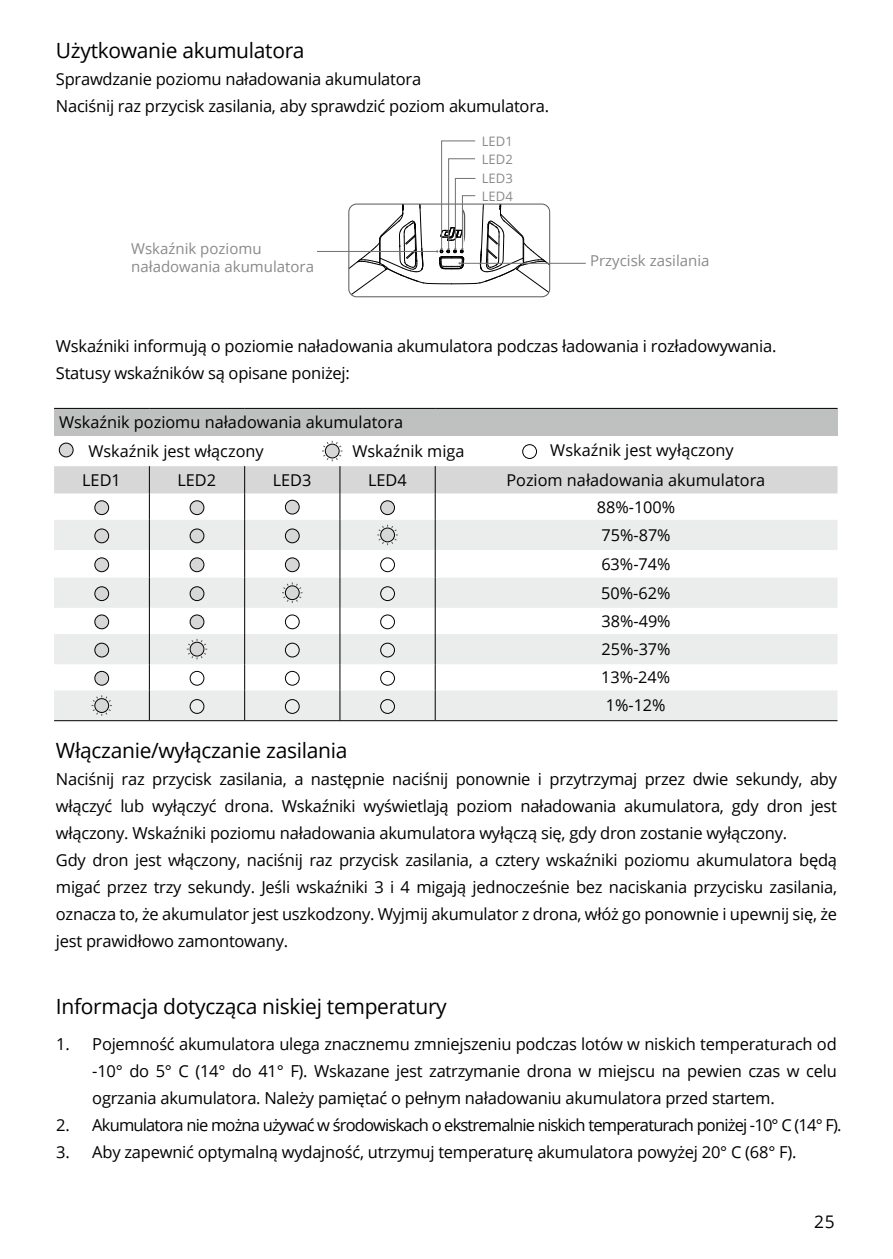
<style>
.page{position:relative;width:893px;height:1259px;background:#fff}
.page>*{position:absolute;margin:0;border:0;box-sizing:border-box;transform-origin:0 0}
.t1{font:21px "Open Sans";letter-spacing:-.015em;color:#000}
.t2{font:17.4px "Open Sans";color:#000}
.t3{font:16.5px/27px "Open Sans";letter-spacing:-.015em;color:#000}
.t4{font:16.2px/28.2px "Open Sans";color:#000}
.t5{font:15px/18px "Open Sans";color:#898989}
.t6{font:12.9px/18.3px "Open Sans";color:#898989;text-align:justify}
</style>
<div class="page">
<div style="left:54px;top:408px;width:783px;height:28px;background:#bfc0c0"></div>
<hr style="left:54px;top:716px;width:783px;height:4px;background:#ebecec">
<hr style="left:54px;top:720px;width:95px;height:1px;background:#000">
<hr style="left:149px;top:720px;width:96px;height:1px;background:#000">
<hr style="left:245px;top:720px;width:95px;height:1px;background:#000">
<hr style="left:340px;top:720px;width:95px;height:1px;background:#000">
<hr style="left:435px;top:720px;width:402px;height:1px;background:#000">
<hr style="left:149px;top:690px;width:1px;height:30px;background:#000">
<hr style="left:244px;top:690px;width:1px;height:30px;background:#000">
<hr style="left:339px;top:690px;width:1px;height:30px;background:#000">
<hr style="left:435px;top:690px;width:1px;height:30px;background:#000">
<hr style="left:54px;top:408px;width:95px;height:1px;background:#000">
<hr style="left:149px;top:408px;width:96px;height:1px;background:#000">
<hr style="left:245px;top:408px;width:95px;height:1px;background:#000">
<hr style="left:340px;top:408px;width:95px;height:1px;background:#000">
<hr style="left:435px;top:408px;width:402px;height:1px;background:#000">
<svg style="left:54px;top:440px;width:783px;height:276px"></svg>
<div style="left:95px;top:698px;width:14px;height:14px;background:#d7d7d8;border-radius:50%"></div>
<div style="left:94px;top:698px;width:15px;height:15px;border:1px solid #000;border-radius:50%"></div>
<div style="left:190px;top:699px;width:14px;height:15px;border:1px solid #000;border-radius:50%"></div>
<div style="left:285px;top:699px;width:15px;height:15px;border:1px solid #000;border-radius:50%"></div>
<div style="left:380px;top:699px;width:15px;height:15px;border:1px solid #000;border-radius:50%"></div>
<hr style="left:460px;top:263px;width:126px;height:1px;background:#727171">
<hr style="left:317px;top:251px;width:120px;height:1px;background:#727171">
<svg style="left:349px;top:140px;width:201px;height:157px"></svg>
<p class="t1" style="left:56px;top:36px;width:250px">Użytkowanie akumulatora</p>
<p class="t3" style="left:56px;top:65px;width:495px">Sprawdzanie poziomu naładowania akumulatora<br>Naciśnij raz przycisk zasilania, aby sprawdzić poziom akumulatora.</p>
<p class="t6" style="left:482px;top:132px;width:32px">LED1</p>
<p class="t5" style="left:131px;top:239px;width:184px">Wskaźnik poziomu naładowania akumulatora</p>
<p class="t6" style="left:482px;top:150px;width:32px">LED2<br>LED3<br>LED4</p>
<p class="t5" style="left:590px;top:251px;width:121px">Przycisk zasilania</p>
<p class="t3" style="left:56px;top:332px;width:722px">Wskaźniki informują o poziomie naładowania akumulatora podczas ładowania i rozładowywania.<br>Statusy wskaźników są opisane poniżej:</p>
<p class="t4" style="left:88px;top:407px;width:316px;text-indent:-29px">Wskaźnik poziomu naładowania akumulatora<br>Wskaźnik jest włączony</p>
<p class="t4" style="left:352px;top:436px;width:114px">Wskaźnik miga</p>
<p class="t4" style="left:550px;top:436px;width:185px">Wskaźnik jest wyłączony</p>
<p class="t4" style="left:82px;top:465px;width:40px">LED1</p>
<p class="t4" style="left:177px;top:465px;width:40px">LED2</p>
<p class="t4" style="left:273px;top:465px;width:40px">LED3</p>
<p class="t4" style="left:368px;top:465px;width:40px">LED4</p>
<p class="t4" style="left:506px;top:465px;width:260px;text-align:center">Poziom naładowania akumulatora<br>88%-100%<br>75%-87%<br>63%-74%<br>50%-62%<br>38%-49%<br>25%-37%<br>13%-24%<br>1%-12%</p>
<p class="t1" style="left:56px;top:736px;width:293px">Włączanie/wyłączanie zasilania</p>
<p class="t3" style="left:56px;top:765px;width:783px">Naciśnij raz przycisk zasilania, a następnie naciśnij ponownie i przytrzymaj przez dwie sekundy, aby włączyć lub wyłączyć drona. Wskaźniki wyświetlają poziom naładowania akumulatora, gdy dron jest włączony. Wskaźniki poziomu naładowania akumulatora wyłączą się, gdy dron zostanie wyłączony.<br>Gdy dron jest włączony, naciśnij raz przycisk zasilania, a cztery wskaźniki poziomu akumulatora będą migać przez trzy sekundy. Jeśli wskaźniki 3 i 4 migają jednocześnie bez naciskania przycisku zasilania, oznacza to, że akumulator jest uszkodzony. Wyjmij akumulator z drona, włóż go ponownie i upewnij się, że jest prawidłowo zamontowany.</p>
<p class="t1" style="left:56px;top:992px;width:392px">Informacja dotycząca niskiej temperatury</p>
<p class="t3" style="left:92px;top:1030px;width:751px">Pojemność akumulatora ulega znacznemu zmniejszeniu podczas lotów w niskich temperaturach od -10° do 5° C (14° do 41° F). Wskazane jest zatrzymanie drona w miejscu na pewien czas w celu ogrzania akumulatora. Należy pamiętać o pełnym naładowaniu akumulatora przed startem.<br>Akumulatora nie można używać w środowiskach o ekstremalnie niskich temperaturach poniżej -10° C (14° F).<br>Aby zapewnić optymalną wydajność, utrzymuj temperaturę akumulatora powyżej 20° C (68° F).</p>
<p class="t3" style="left:56px;top:1030px;width:15px">1.</p>
<p class="t3" style="left:56px;top:1111px;width:15px">2.<br>3.</p>
<p class="t2" style="left:814px;top:1209px;width:22px">25</p>
</div>
